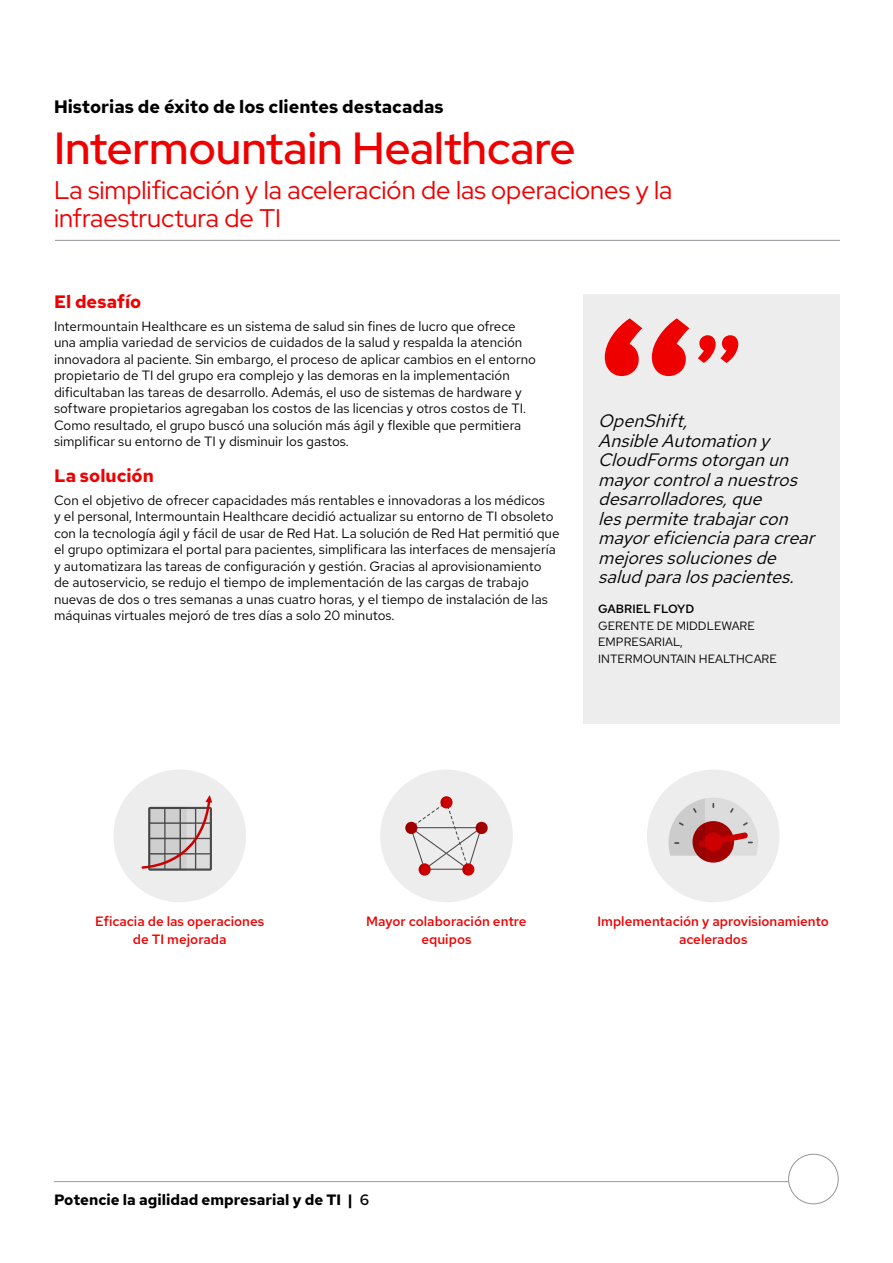
<style>
.page{position:relative;width:893px;height:1263px;background:#fff}
.page>*{position:absolute;margin:0;border:0;box-sizing:border-box;transform-origin:0 0}
.t1{font:800 187.5px "Overpass";color:#e00}
.t2{font:500 45px "Red Hat Display";color:#e00}
.t3{font:25.5px/28.5px "Red Hat Display";color:#e00}
.t4{font:italic 18px/19.5px "Red Hat Text";color:#000}
.t5{font:700 18px "Red Hat Text";color:#000}
.t6{font:700 18px "Red Hat Text";color:#e00}
.t7{font:700 15px "Red Hat Text";color:#000}
.t8{font:13.5px/16.5px "Red Hat Text";color:#000}
.t9{font:500 13.5px/18px "Red Hat Text";color:#e00;text-align:center}
.t10{font:12px/16.5px "Red Hat Text";color:#000}
.t11{font:500 12px "Red Hat Text";color:#000}
.s1{font-weight:500}
</style>
<div class="page">
<hr style="left:54px;top:1181px;width:734px;height:1px;background:#939598">
<div style="left:788px;top:1154px;width:51px;height:50px;border:1px solid #939598;border-radius:50%"></div>
<hr style="left:55px;top:240px;width:785px;height:1px;background:#939598">
<div style="left:583px;top:294px;width:257px;height:429px;background:#ededed"></div>
<div style="left:647px;top:770px;width:133px;height:132px;background:#ededed;border-radius:50%"></div>
<div style="left:380px;top:770px;width:133px;height:132px;background:#ededed;border-radius:50%"></div>
<div style="left:113px;top:770px;width:133px;height:132px;background:#ededed;border-radius:50%"></div>
<svg style="left:142px;top:795px;width:70px;height:76px"></svg>
<svg style="left:405px;top:796px;width:83px;height:80px"></svg>
<div style="left:692px;top:821px;width:42px;height:41px;background:#a30000;border-radius:50%"></div>
<svg style="left:668px;top:798px;width:90px;height:63px"></svg>
<h3 class="t5" style="left:54px;top:94px;width:391px">Historias de éxito de los clientes destacadas</h3>
<h2 class="t2" style="left:54px;top:118px;width:523px">Intermountain Healthcare</h2>
<h3 class="t3" style="left:54px;top:175px;width:620px">La simplificación y la aceleración de las operaciones y la infraestructura de TI</h3>
<h3 class="t6" style="left:54px;top:289px;width:89px">El desafío</h3>
<p class="t8" style="left:54px;top:318px;width:484px">Intermountain Healthcare es un sistema de salud sin fines de lucro que ofrece una amplia variedad de servicios de cuidados de la salud y respalda la atención innovadora al paciente. Sin embargo, el proceso de aplicar cambios en el entorno propietario de TI del grupo era complejo y las demoras en la implementación dificultaban las tareas de desarrollo. Además, el uso de sistemas de hardware y software propietarios agregaban los costos de las licencias y otros costos de TI.<br>Como resultado, el grupo buscó una solución más ágil y flexible que permitiera simplificar su entorno de TI y disminuir los gastos.</p>
<h3 class="t6" style="left:54px;top:463px;width:101px">La solución</h3>
<p class="t8" style="left:54px;top:492px;width:507px">Con el objetivo de ofrecer capacidades más rentables e innovadoras a los médicos<br>y el personal, Intermountain Healthcare decidió actualizar su entorno de TI obsoleto con la tecnología ágil y fácil de usar de Red Hat. La solución de Red Hat permitió que el grupo optimizara el portal para pacientes, simplificara las interfaces de mensajería y automatizara las tareas de configuración y gestión. Gracias al aprovisionamiento de autoservicio, se redujo el tiempo de implementación de las cargas de trabajo nuevas de dos o tres semanas a unas cuatro horas, y el tiempo de instalación de las máquinas virtuales mejoró de tres días a solo 20 minutos.</p>
<h1 class="t1" style="left:598px;top:269px;width:145px">“<sup>”</sup></h1>
<h3 class="t4" style="left:598px;top:411px;width:224px">OpenShift,<br>AnsibleAutomationy<br>CloudFormsotorganun mayorcontrolanuestros desarrolladores,que lespermitetrabajarcon mayoreficienciaparacrear mejoressolucionesde saludparalospacientes.</h3>
<p class="t11" style="left:598px;top:601px;width:98px">GABRIEL FLOYD</p>
<p class="t10" style="left:598px;top:617px;width:180px">GERENTE DE MIDDLEWARE<br>EMPRESARIAL,<br>INTERMOUNTAIN HEALTHCARE</p>
<p class="t9" style="left:95px;top:912px;width:171px">Eficacia de las operaciones de TI mejorada</p>
<p class="t9" style="left:366px;top:912px;width:162px">Mayor colaboración entre equipos</p>
<p class="t9" style="left:597px;top:912px;width:233px">Implementación y aprovisionamiento acelerados</p>
<p class="t7" style="left:54px;top:1190px;width:317px">Potencie la agilidad empresarial y de TI | <span class="s1">6</span></p>
</div>
